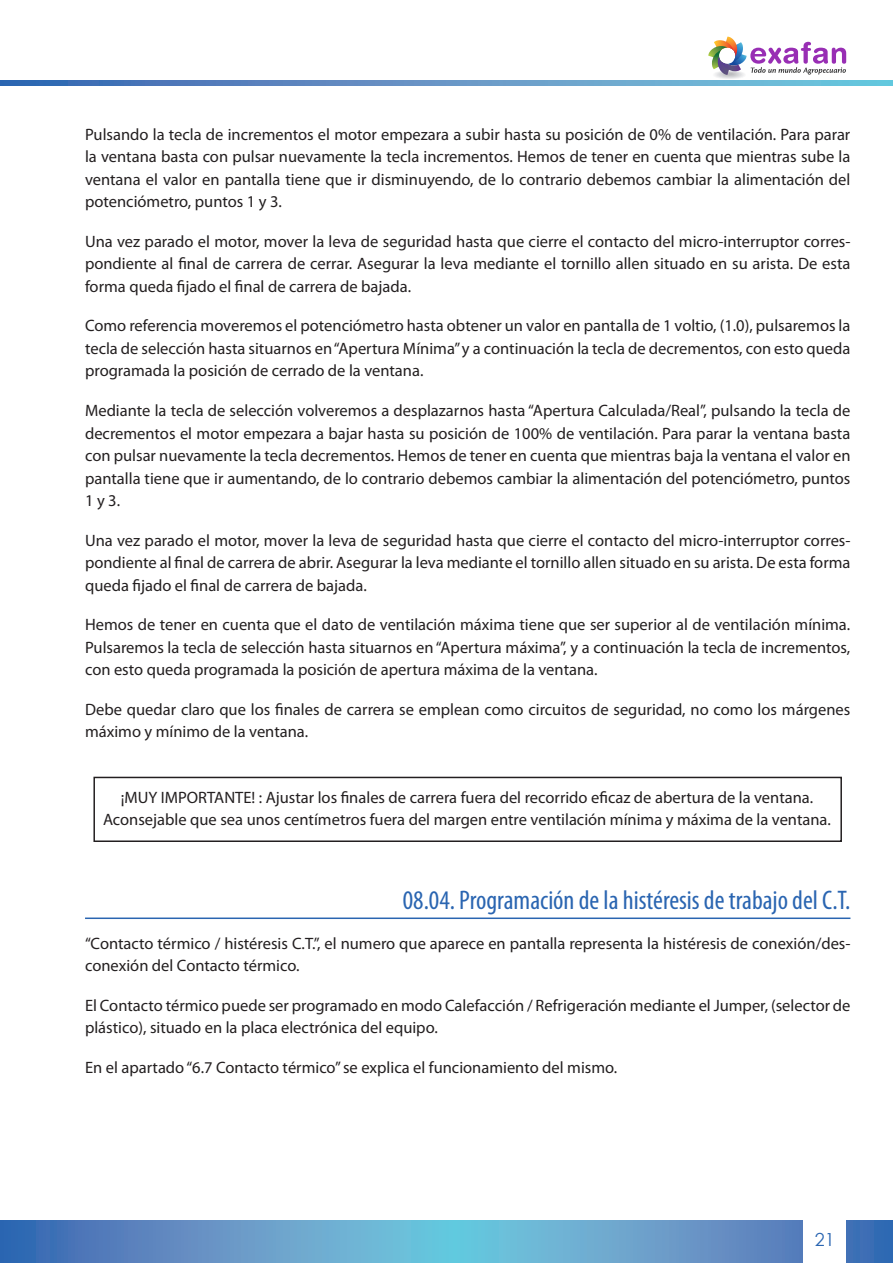
<style>
.page{position:relative;width:893px;height:1263px;background:#fff}
.page>*{position:absolute;margin:0;border:0;box-sizing:border-box;transform-origin:0 0}
._01__Titulos__Nivel{font:condensed 27px "Myriad Pro";color:#2a65b1}
.t1{font:18px "Century Gothic";color:#2a65b1}
._01__Normal{font:16.5px/22.5px "Myriad Pro";color:#231f20;text-align:justify}
</style>
<div class="page">
<svg style="left:1px;top:1220px;width:892px;height:43px;background:#609ac8"></svg>
<svg style="left:1px;top:81px;width:892px;height:4px;background:#5e96c6"></svg>
<div style="left:714px;top:71px;width:31px;height:8px;background:#f5f5f6;border-radius:50%"></div>
<div style="left:716px;top:71px;width:27px;height:7px;background:#eeeeef;border-radius:50%"></div>
<div style="left:716px;top:71px;width:26px;height:7px;background:#ececee;border-radius:50%"></div>
<div style="left:717px;top:71px;width:25px;height:7px;background:#e6e7e9;border-radius:50%"></div>
<div style="left:718px;top:72px;width:23px;height:6px;background:#e1e2e4;border-radius:50%"></div>
<div style="left:719px;top:72px;width:21px;height:5px;background:#dddee0;border-radius:50%"></div>
<div style="left:721px;top:72px;width:17px;height:5px;background:#d5d6d8;border-radius:50%"></div>
<svg style="left:708px;top:37px;width:138px;height:39px"></svg>
<div style="left:804px;top:1218px;width:42px;height:45px;background:#fff"></div>
<hr style="left:0;top:1220px;width:1px;height:43px;background:#2a65b1">
<hr style="left:85px;top:917px;width:765px;height:2px;background:#2a65b1">
<div style="left:93px;top:777px;width:749px;height:65px;border:2px solid #231f20"></div>
<p class="_01__Normal" style="left:85px;top:123px;width:767px">Pulsando la tecla de incrementos el motor empezara a subir hasta su posición de 0% de ventilación. Para parar la ventana basta con pulsar nuevamente la tecla incrementos. Hemos de tener en cuenta que mientras sube la ventana el valor en pantalla tiene que ir disminuyendo, de lo contrario debemos cambiar la alimentación del potenciómetro, puntos 1 y 3.</p>
<p class="_01__Normal" style="left:85px;top:230px;width:767px">Una vez parado el motor, mover la leva de seguridad hasta que cierre el contacto del micro-interruptor corres&shy;pondiente al final de carrera de cerrar. Asegurar la leva mediante el tornillo allen situado en su arista. De esta forma queda fijado el final de carrera de bajada.</p>
<p class="_01__Normal" style="left:85px;top:314px;width:767px">Como referencia moveremos el potenciómetro hasta obtener un valor en pantalla de 1 voltio, (1.0), pulsaremos la tecla de selección hasta situarnos en “Apertura Mínima” y a continuación la tecla de decrementos, con esto queda programada la posición de cerrado de la ventana.</p>
<p class="_01__Normal" style="left:85px;top:399px;width:767px">Mediante la tecla de selección volveremos a desplazarnos hasta “Apertura Calculada/Real”, pulsando la tecla de decrementos el motor empezara a bajar hasta su posición de 100% de ventilación. Para parar la ventana basta con pulsar nuevamente la tecla decrementos. Hemos de tener en cuenta que mientras baja la ventana el valor en pantalla tiene que ir aumentando, de lo contrario debemos cambiar la alimentación del potenciómetro, puntos 1 y 3.</p>
<p class="_01__Normal" style="left:85px;top:528px;width:767px">Una vez parado el motor, mover la leva de seguridad hasta que cierre el contacto del micro-interruptor corres&shy;pondiente al final de carrera de abrir. Asegurar la leva mediante el tornillo allen situado en su arista. De esta forma queda fijado el final de carrera de bajada.</p>
<p class="_01__Normal" style="left:85px;top:613px;width:767px">Hemos de tener en cuenta que el dato de ventilación máxima tiene que ser superior al de ventilación mínima.<br>Pulsaremos la tecla de selección hasta situarnos en “Apertura máxima”, y a continuación la tecla de incrementos, con esto queda programada la posición de apertura máxima de la ventana.</p>
<p class="_01__Normal" style="left:85px;top:697px;width:767px">Debe quedar claro que los finales de carrera se emplean como circuitos de seguridad, no como los márgenes máximo y mínimo de la ventana.</p>
<p class="_01__Normal" style="left:103px;top:785px;width:729px;text-align:center">¡MUY IMPORTANTE! : Ajustar los finales de carrera fuera del recorrido eficaz de abertura de la ventana.<br>Aconsejable que sea unos centímetros fuera del margen entre ventilación mínima y máxima de la ventana.</p>
<p class="_01__Titulos__Nivel" style="left:403px;top:884px;width:449px">08.04. Programación de la histéresis de trabajo del C.T.</p>
<p class="_01__Normal" style="left:85px;top:931px;width:767px">“Contacto térmico / histéresis C.T.”, el numero que aparece en pantalla representa la histéresis de conexión/des&shy;conexión del Contacto térmico.</p>
<p class="_01__Normal" style="left:85px;top:993px;width:767px">El Contacto térmico puede ser programado en modo Calefacción / Refrigeración mediante el Jumper, (selector de plástico), situado en la placa electrónica del equipo.</p>
<p class="_01__Normal" style="left:85px;top:1055px;width:534px">En el apartado “6.7 Contacto térmico” se explica el funcionamiento del mismo.</p>
<p class="t1" style="left:815px;top:1227px;width:21px">21</p>
</div>
